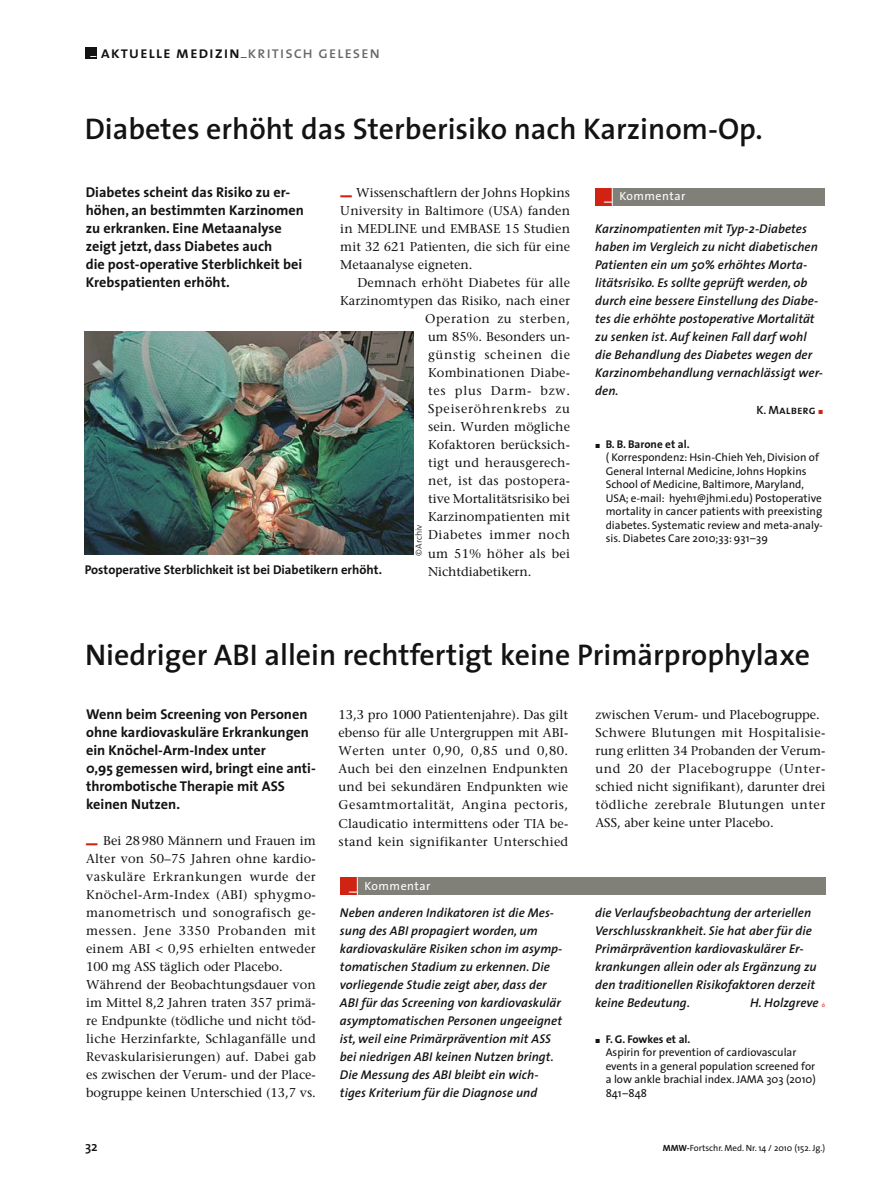
<style>
.page{position:relative;width:893px;height:1191px;background:#fff}
.page>*{position:absolute;margin:0;border:0;box-sizing:border-box;transform-origin:0 0}
.t1{font:600 30px "The Sans";color:#131313}
.t2{font:16.5px "The Sans Semi Bold Caps";letter-spacing:.05em;color:#131313}
.t3{font:700 14.25px/18px "The Sans";color:#131313}
.t4{font:600 13.5px "The Sans";color:#131313}
.t5{font:12.75px/18px "Stone Serif";letter-spacing:.015em;color:#131313}
.t6{font:italic 600 12.75px/18px "The Sans";letter-spacing:.005em;color:#131313}
.t7{font:12.75px "Stone Serif";letter-spacing:-.005em;color:#131313}
.t8{font:700 12.75px "The Sans";color:#131313}
.t9{font:12.75px "Stone Serif";letter-spacing:.04em;color:#131313}
.t10{font:12.75px "Stone Serif";letter-spacing:.055em;color:#131313}
.t11{font:12.75px "Stone Serif";letter-spacing:.05em;color:#131313}
.t12{font:12px "The Sans";letter-spacing:.04em;color:#fff}
.t13{font:12px "The Sans Semi Bold Caps";color:#131313}
.t14{font:11.25px/13.5px "The Sans";color:#131313}
.t15{font:9px "The Sans";color:#131313}
.t16{font:300 9px "The Sans";color:#131313}
.s1{font-family:"The Sans Caps";color:#676766}
.s2{font-family:"The Sans";font-weight:900;color:#d02314}
.s3{font-size:13.5px}
.s4{font-family:"The Sans Expert";font-size:6px;color:#d02314}
.s5{font-family:"The Sans Expert";font-size:6px}
.s6{font-weight:700}
.s7{font-weight:400;font-style:normal;font-size:6px;color:#d02314}
</style>
<div class="page">
<div style="left:85px;top:47px;width:12px;height:12px;background:#131313"></div>
<div style="left:595px;top:188px;width:17px;height:17px;background:#d02314"></div>
<div style="left:612px;top:188px;width:212px;height:17px;background:#818078"></div>
<svg style="left:611px;top:188px;width:1px;height:18px"></svg>
<img style="left:85px;top:332px;width:328px;height:223px">
<div style="left:340px;top:877px;width:17px;height:17px;background:#d02314"></div>
<div style="left:357px;top:877px;width:469px;height:17px;background:#818078"></div>
<svg style="left:357px;top:877px;width:1px;height:18px"></svg>
<p class="t2" style="left:91px;top:43px;width:291px"><sub>–</sub> aktuelle medizin<sub>–</sub><span class="s1">kritisch gelesen</span></p>
<h1 class="t1" style="left:85px;top:117px;width:679px">Diabetes erhöht das Sterberisiko nach Karzinom-Op.</h1>
<p class="t3" style="left:86px;top:185px;width:220px">Diabetes scheint das Risiko zu er&shy;höhen, an bestimmten Karzinomen zu erkranken. Eine Metaanalyse zeigt jetzt, dass Diabetes auch<br>die post-operative Sterblichkeit bei<br>Krebs patienten erhöht.</p>
<p class="t5" style="left:340px;top:185px;width:231px;text-align:justify"><span class="s2">–</span> Wissenschaftlern der Johns Hopkins University in Baltimore (USA) fanden in MEDLINE und EMBASE 15 Studien mit 32 621 Patienten, die sich für eine Metaanalyse eigneten.</p>
<p class="t5" style="left:357px;top:275px;width:214px">Demnach erhöht Diabetes für alle</p>
<p class="t5" style="left:340px;top:293px;width:231px">Karzinomtypen das Risiko, nach einer</p>
<p class="t9" style="left:425px;top:314px;width:146px">Operation zu sterben,</p>
<p class="t7" style="left:428px;top:332px;width:143px">um 85%. Besonders un-</p>
<p class="t11" style="left:428px;top:350px;width:143px">günstig scheinen die</p>
<p class="t5" style="left:428px;top:365px;width:143px">Kombinationen Diabe-</p>
<p class="t10" style="left:428px;top:386px;width:143px">tes plus Darm- bzw.</p>
<p class="t10" style="left:428px;top:404px;width:143px">Speiseröhrenkrebs zu</p>
<p class="t5" style="left:428px;top:419px;width:143px">sein. Wurden mögliche</p>
<p class="t5" style="left:428px;top:437px;width:143px">Kofaktoren berücksich-</p>
<p class="t5" style="left:428px;top:455px;width:143px">tigt und herausgerech-</p>
<p class="t5" style="left:428px;top:473px;width:143px">net, ist das postopera-</p>
<p class="t7" style="left:428px;top:494px;width:143px">tive Mortalitätsrisiko bei</p>
<p class="t5" style="left:428px;top:509px;width:143px">Karzinompatienten mit</p>
<p class="t9" style="left:428px;top:530px;width:143px">Diabetes immer noch</p>
<p class="t5" style="left:428px;top:545px;width:143px">um 51% höher als bei</p>
<p class="t7" style="left:428px;top:566px;width:105px">Nichtdiabetikern.</p>
<p class="t16" style="left:415px;top:556px;width:33px;rotate:-90deg">©Archiv</p>
<p class="t8" style="left:85px;top:564px;width:299px">Postoperative Sterblichkeit ist bei Diabetikern erhöht.</p>
<p class="t12" style="left:604px;top:192px;width:83px"><span class="s3">–</span> Kommentar</p>
<p class="t6" style="left:595px;top:221px;width:229px">Karzinompatienten mit Typ-2-Diabetes haben im Vergleich zu nicht diabetischen Patienten ein um 50% erhöhtes Morta&shy;litätsrisiko. Es sollte geprüft werden, ob durch eine bessere Einstellung des Diabe&shy;tes die erhöhte postoperative Mortalität zu senken ist. Auf keinen Fall darf wohl die Behandlung des Diabetes wegen der Karzinombehandlung vernachlässigt wer&shy;den.</p>
<p class="t13" style="left:756px;top:403px;width:68px">K. Malberg <span class="s4">ó</span></p>
<p class="t14" style="left:605px;top:438px;width:219px;text-indent:-10px"><span class="s5">ó</span> <span class="s6">B. B. Barone et al.<br></span>( Korrespondenz: Hsin-Chieh Yeh, Division of General Internal Medicine, Johns Hopkins School of Medicine, Baltimore, Maryland, USA; e-mail: hyeh1@jhmi.edu) Postoperative mortality in cancer patients with preexisting diabetes. Systematic review and meta-analy&shy;sis. Diabetes Care 2010;33: 931–39</p>
<h1 class="t1" style="left:85px;top:644px;width:726px">Niedriger ABI allein rechtfertigt keine Primärprophylaxe</h1>
<p class="t3" style="left:86px;top:707px;width:231px">Wenn beim Screening von Personen ohne kardiovaskuläre Erkrankungen ein Knöchel-Arm-Index unter<br>0,95 gemessen wird, bringt eine anti&shy;thrombotische Therapie mit ASS keinen Nutzen.</p>
<p class="t5" style="left:86px;top:833px;width:231px"><span class="s2">–</span> Bei 28 980 Männern und Frauen im Alter von 50–75 Jahren ohne kardio&shy;vaskuläre Erkrankungen wurde der Knöchel-Arm-Index (ABI) sphygmo&shy;manometrisch und sonografisch ge&shy;messen. Jene 3350 Probanden mit einem ABI &lt; 0,95 erhielten entweder 100 mg ASS täglich oder Placebo.<br>Während der Beobachtungsdauer von im Mittel 8,2 Jahren traten 357 primä&shy;re Endpunkte (tödliche und nicht töd&shy;liche Herzinfarkte, Schlaganfälle und Revaskularisierungen) auf. Dabei gab es zwischen der Verum- und der Place&shy;bogruppe keinen Unterschied (13,7 vs.</p>
<p class="t5" style="left:595px;top:707px;width:231px">zwischen Verum- und Placebogruppe.<br>Schwere Blutungen mit Hospitalisie&shy;rung erlitten 34 Probanden der Verum&shy;und 20 der Placebogruppe (Unter&shy;schied nicht signifikant), darunter drei tödliche zerebrale Blutungen unter ASS, aber keine unter Placebo.</p>
<p class="t5" style="left:338px;top:707px;width:231px;text-align:justify">13,3 pro 1000 Patientenjahre). Das gilt ebenso für alle Untergruppen mit ABI-Werten unter 0,90, 0,85 und 0,80.<br>Auch bei den einzelnen Endpunkten und bei sekundären Endpunkten wie Gesamtmortalität, Angina pectoris, Claudicatio intermittens oder TIA be&shy;stand kein signifikanter Unterschied</p>
<p class="t12" style="left:349px;top:881px;width:83px"><span class="s3">–</span> Kommentar</p>
<p class="t6" style="left:340px;top:905px;width:224px">Neben anderen Indikatoren ist die Mes&shy;sung des ABI propagiert worden, um kardiovaskuläre Risiken schon im asymp&shy;tomatischen Stadium zu erkennen. Die vorliegende Studie zeigt aber, dass der ABI für das Screening von kardiovaskulär asymptomatischen Personen ungeeignet ist, weil eine Primärprävention mit ASS bei niedrigen ABI keinen Nutzen bringt.<br>Die Messung des ABI bleibt ein wich&shy;tiges Kriterium für die Diagnose und</p>
<p class="t6" style="left:595px;top:905px;width:223px">die Verlaufsbeobachtung der arteriellen Verschlusskrankheit. Sie hat aber für die Primärprävention kardiovaskulärer Er&shy;krankungen allein oder als Ergänzung zu den traditionellen Risikofaktoren derzeit keine Bedeutung.</p>
<p class="t6" style="left:750px;top:995px;width:76px">H. Holzgreve <span class="s7">ó</span></p>
<p class="t14" style="left:605px;top:1034px;width:212px;text-indent:-10px"><span class="s5">ó</span> <span class="s6">F. G. Fowkes et al.<br></span>Aspirin for prevention of cardiovascular events in a general population screened for a low ankle brachial index. JAMA 303 (2010)<br>841–848</p>
<p class="t4" style="left:85px;top:1142px;width:14px">32</p>
<p class="t15" style="left:662px;top:1145px;width:164px"><span class="s6">MMW-</span>Fortschr. Med. Nr. 14 / 2010 (152. Jg.)</p>
</div>
